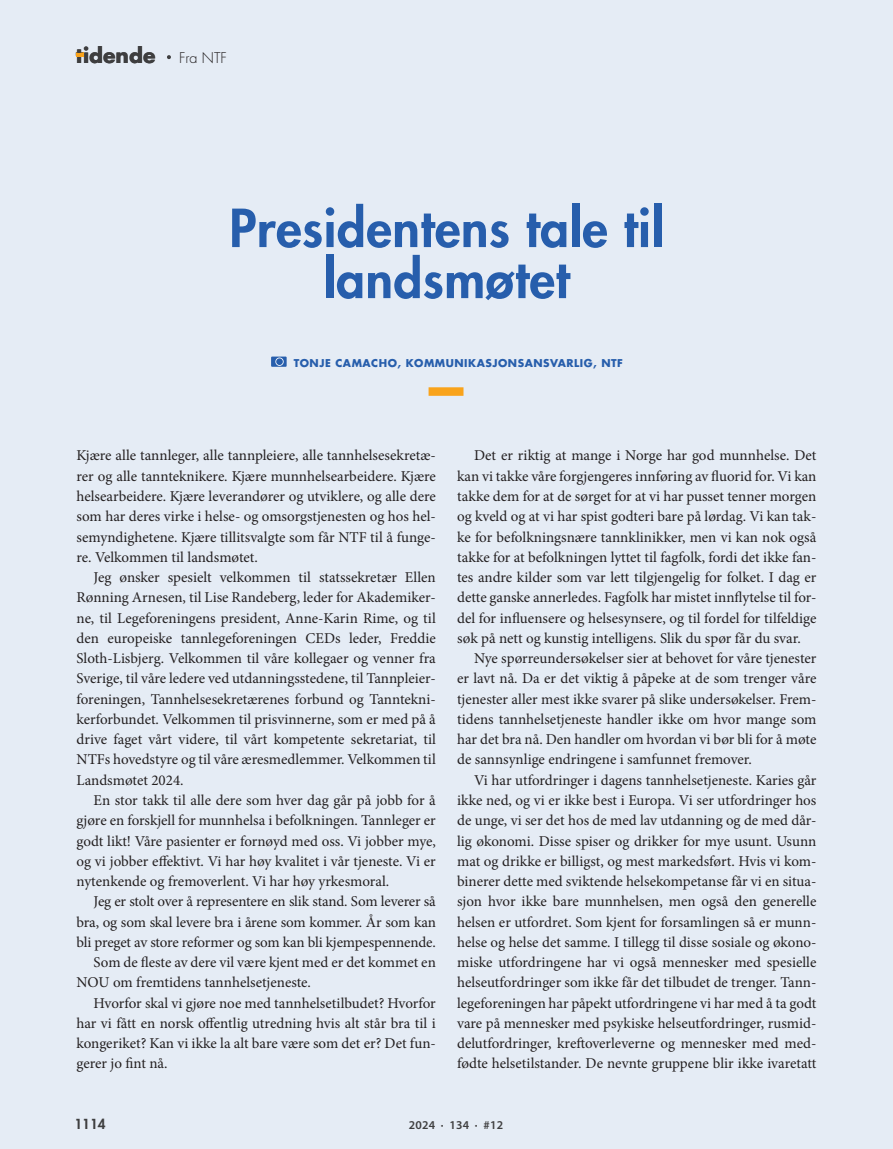
<style>
.page{position:relative;width:893px;height:1149px;background:#fff}
.page>*{position:absolute;margin:0;border:0;box-sizing:border-box;transform-origin:0 0}
.t1{font:800 51px/51px "Futura Std";letter-spacing:.01em;color:#275eac;text-align:center}
.t2{font:700 20.4px "Futura Std";color:#3e3e3f}
.t3{font:15px/20.2px "Minion Pro";letter-spacing:-.005em;color:#231f20;text-align:justify}
.t4{font:300 14.4px "Futura Std";color:#231f20}
.t5{font:800 13.5px "Futura Std";color:#3e3e3f}
.t6{font:600 12px "Myriad Pro";letter-spacing:.02em;color:#3e3e3f}
.t7{font:700 10.5px "Futura Std";letter-spacing:.05em;color:#275eac}
</style>
<div class="page">
<div style="left:0;top:0;width:893px;height:1148px;background:#e5ecf5"></div>
<svg style="left:167px;top:55px;width:4px;height:4px"></svg>
<svg style="left:76px;top:53px;width:7px;height:3px"></svg>
<div style="left:429px;top:387px;width:34px;height:8px;background:#f9a31b"></div>
<div style="left:271px;top:356px;width:16px;height:10px;background:#275eac"></div>
<svg style="left:275px;top:357px;width:9px;height:9px"></svg>
<h2 class="t2" style="left:76px;top:42px;width:81px">tidende</h2>
<p class="t4" style="left:179px;top:49px;width:49px">Fra NTF</p>
<h1 class="t1" style="left:229px;top:203px;width:436px">Presidentens tale til landsmøtet</h1>
<p class="t7" style="left:294px;top:356px;width:331px">TONJE CAMACHO, KOMMUNIKASJONSANSVARLIG, NTF</p>
<p class="t3" style="left:77px;top:445px;width:361px">Kjære alle tannleger, alle tannpleiere, alle tannhelsesekretæ&shy;rer og alle tannteknikere. Kjære munnhelsearbeidere. Kjære helsearbeidere. Kjære leverandører og utviklere, og alle dere som har deres virke i helse- og omsorgstjenesten og hos hel&shy;semyndighetene. Kjære tillitsvalgte som får NTF til å funge&shy;re. Velkommen til landsmøtet.</p>
<p class="t3" style="left:77px;top:567px;width:361px;text-indent:17px">Jeg ønsker spesielt velkommen til statssekretær Ellen Rønning Arnesen, til Lise Randeberg, leder for Akademiker&shy;ne, til Legeforeningens president, Anne-Karin Rime, og til den europeiske tannlegeforeningen CEDs leder, Freddie Sloth-Lisbjerg. Velkommen til våre kollegaer og venner fra Sverige, til våre ledere ved utdanningsstedene, til Tannpleier&shy;foreningen, Tannhelsesekretærenes forbund og Tanntekni&shy;kerforbundet. Velkommen til prisvinnerne, som er med på å drive faget vårt videre, til vårt kompetente sekretariat, til NTFs hovedstyre og til våre æresmedlemmer. Velkommen til Landsmøtet 2024.</p>
<p class="t3" style="left:77px;top:789px;width:361px;text-indent:17px">En stor takk til alle dere som hver dag går på jobb for å gjøre en forskjell for munnhelsa i befolkningen. Tannleger er godt likt! Våre pasienter er fornøyd med oss. Vi jobber mye, og vi jobber effektivt. Vi har høy kvalitet i vår tjeneste. Vi er nytenkende og fremoverlent. Vi har høy yrkesmoral.</p>
<p class="t3" style="left:94px;top:891px;width:344px">Jeg er stolt over å representere en slik stand. Som leverer så</p>
<p class="t3" style="left:77px;top:911px;width:361px">bra, og som skal levere bra i årene som kommer. År som kan</p>
<p class="t3" style="left:77px;top:931px;width:361px">bli preget av store reformer og som kan bli kjempespennende.</p>
<p class="t3" style="left:94px;top:951px;width:344px">Som de fleste av dere vil være kjent med er det kommet en</p>
<p class="t3" style="left:77px;top:972px;width:236px">NOU om fremtidens tannhelsetjeneste.</p>
<p class="t3" style="left:94px;top:992px;width:344px">Hvorfor skal vi gjøre noe med tannhelsetilbudet? Hvorfor</p>
<p class="t3" style="left:77px;top:1012px;width:361px">har vi fått en norsk offentlig utredning hvis alt står bra til i</p>
<p class="t3" style="left:77px;top:1032px;width:361px">kongeriket? Kan vi ikke la alt bare være som det er? Det fun-</p>
<p class="t3" style="left:77px;top:1053px;width:93px">gerer jo fint nå.</p>
<p class="t3" style="left:457px;top:445px;width:361px;text-indent:17px">Det er riktig at mange i Norge har god munnhelse. Det kan vi takke våre forgjengeres innføring av fluorid for. Vi kan takke dem for at de sørget for at vi har pusset tenner morgen og kveld og at vi har spist godteri bare på lørdag. Vi kan tak&shy;ke for befolkningsnære tannklinikker, men vi kan nok også takke for at befolkningen lyttet til fagfolk, fordi det ikke fan&shy;tes andre kilder som var lett tilgjengelig for folket. I dag er dette ganske annerledes. Fagfolk har mistet innflytelse til for&shy;del for influensere og helsesynsere, og til fordel for tilfeldige søk på nett og kunstig intelligens. Slik du spør får du svar.</p>
<p class="t3" style="left:457px;top:648px;width:361px;text-indent:17px">Nye spørreundersøkelser sier at behovet for våre tjenester er lavt nå. Da er det viktig å påpeke at de som trenger våre tjenester aller mest ikke svarer på slike undersøkelser. Frem&shy;tidens tannhelsetjeneste handler ikke om hvor mange som har det bra nå. Den handler om hvordan vi bør bli for å møte de sannsynlige endringene i samfunnet fremover.</p>
<p class="t3" style="left:457px;top:769px;width:361px;text-indent:17px">Vi har utfordringer i dagens tannhelsetjeneste. Karies går ikke ned, og vi er ikke best i Europa. Vi ser utfordringer hos de unge, vi ser det hos de med lav utdanning og de med dår&shy;lig økonomi. Disse spiser og drikker for mye usunt. Usunn mat og drikke er billigst, og mest markedsført. Hvis vi kom&shy;binerer dette med sviktende helsekompetanse får vi en situa&shy;sjon hvor ikke bare munnhelsen, men også den generelle helsen er utfordret. Som kjent for forsamlingen så er munn&shy;helse og helse det samme. I tillegg til disse sosiale og økono&shy;miske utfordringene har vi også mennesker med spesielle helseutfordringer som ikke får det tilbudet de trenger. Tann&shy;legeforeningen har påpekt utfordringene vi har med å ta godt vare på mennesker med psykiske helseutfordringer, rusmid&shy;delutfordringer, kreftoverleverne og mennesker med med&shy;fødte helsetilstander. De nevnte gruppene blir ikke ivaretatt</p>
<p class="t5" style="left:74px;top:1115px;width:33px">1114</p>
<p class="t6" style="left:409px;top:1117px;width:96px">2024 · 134 · #12</p>
</div>
